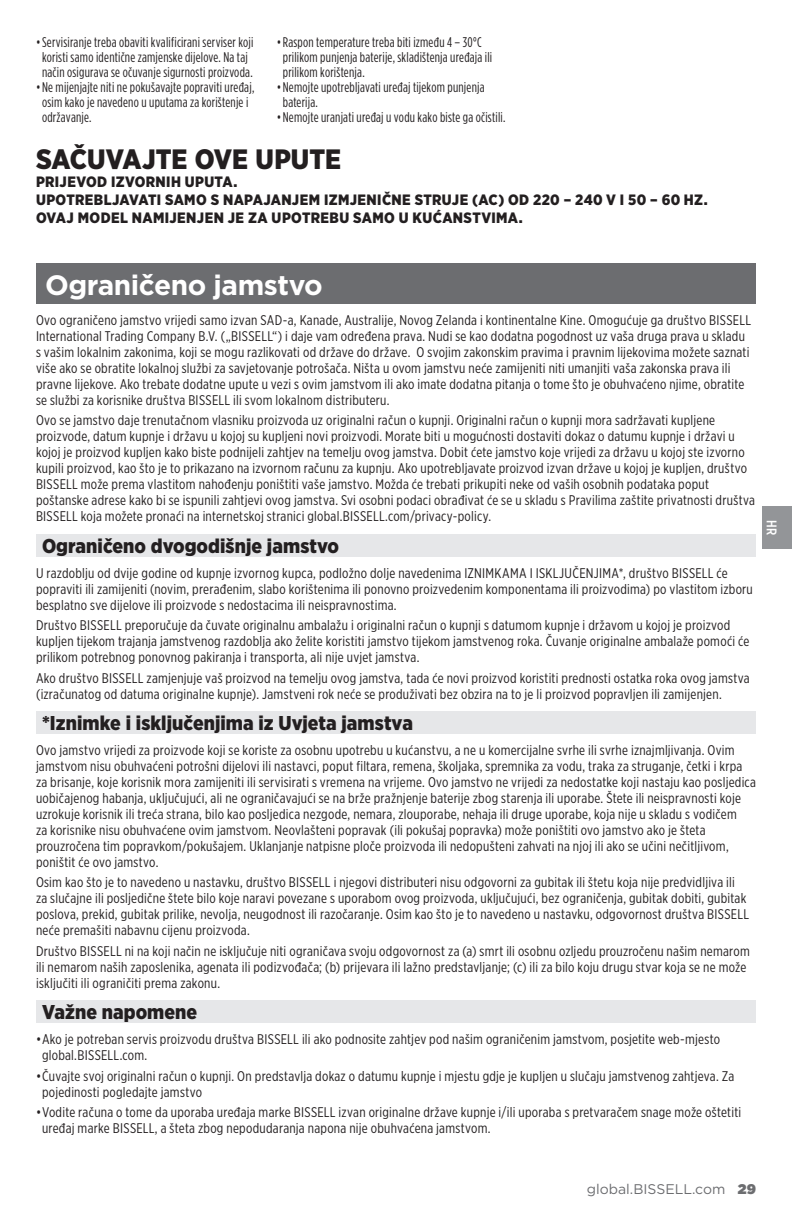
<style>
.page{position:relative;width:792px;height:1224px;background:#fff}
.page>*{position:absolute;margin:0;border:0;box-sizing:border-box;transform-origin:0 0}
.Headine_Boxed{font:700 28px "Gotham";letter-spacing:-.015em;color:#fff}
._3_5mm{font:900 28px "Gotham Narrow";color:#231f20}
.t1{font:900 20px "Gotham Narrow";letter-spacing:.005em;color:#231f20}
._1_9mm{font:900 15px/18px "Gotham Narrow";letter-spacing:.025em;color:#231f20}
.Warranty_Body{font:14px/16px "Gotham X Narrow";letter-spacing:.02em;color:#231f20}
.t2{font:14px/15px "Gotham Condensed";letter-spacing:.015em;color:#231f20}
.t3{font:14px "Gotham";color:#6c6d70}
.t4{font:500 14px "Gotham X Narrow";color:#fff}
.s1{font-weight:900}
</style>
<div class="page">
<div style="left:36px;top:263px;width:720px;height:41px;background:#6c6d70"></div>
<div style="left:36px;top:534px;width:720px;height:23px;background:#e6e7e9"></div>
<div style="left:36px;top:711px;width:720px;height:23px;background:#e6e7e9"></div>
<div style="left:36px;top:1000px;width:720px;height:23px;background:#e6e7e9"></div>
<div style="left:762px;top:506px;width:30px;height:43px;background:#939598"></div>
<p class="t2" style="left:36px;top:35px;width:219px;text-align:center">•Servisiranje treba obaviti kvalificirani serviser koji koristi samo identične zamjenske dijelove. Na taj način osigurava se očuvanje sigurnosti proizvoda.</p>
<p class="t2" style="left:42px;top:80px;width:214px;text-indent:-6px">•Ne mijenjajte niti ne pokušavajte popraviti uređaj, osim kako je navedeno u uputama za korištenje i održavanje.</p>
<p class="t2" style="left:283px;top:35px;width:211px;text-indent:-6px">•Raspon temperature treba biti između 4 – 30°C prilikom punjenja baterije, skladištenja uređaja ili prilikom korištenja.</p>
<p class="t2" style="left:283px;top:80px;width:203px;text-indent:-6px">•Nemojte upotrebljavati uređaj tijekom punjenja baterija.</p>
<p class="t2" style="left:277px;top:110px;width:230px">•Nemojte uranjati uređaj u vodu kako biste ga očistili.</p>
<p class="_3_5mm" style="left:36px;top:141px;width:307px">SAČUVAJTE OVE UPUTE</p>
<p class="_1_9mm" style="left:36px;top:173px;width:673px">PRIJEVOD IZVORNIH UPUTA.<br>UPOTREBLJAVATI SAMO S NAPAJANJEM IZMJENIČNE STRUJE (AC) OD 220 – 240 V I 50 – 60 HZ.</p>
<p class="_1_9mm" style="left:36px;top:209px;width:488px">OVAJ MODEL NAMIJENJEN JE ZA UPOTREBU SAMO U KUĆANSTVIMA.</p>
<p class="Headine_Boxed" style="left:45px;top:266px;width:279px">Ograničeno jamstvo</p>
<p class="Warranty_Body" style="left:36px;top:312px;width:717px">Ovo ograničeno jamstvo vrijedi samo izvan SAD-a, Kanade, Australije, Novog Zelanda i kontinentalne Kine. Omogućuje ga društvo BISSELL International Trading Company B.V. („BISSELL“) i daje vam određena prava. Nudi se kao dodatna pogodnost uz vaša druga prava u skladu s vašim lokalnim zakonima, koji se mogu razlikovati od države do države. O svojim zakonskim pravima i pravnim lijekovima možete saznati više ako se obratite lokalnoj službi za savjetovanje potrošača. Ništa u ovom jamstvu neće zamijeniti niti umanjiti vaša zakonska prava ili pravne lijekove. Ako trebate dodatne upute u vezi s ovim jamstvom ili ako imate dodatna pitanja o tome što je obuhvaćeno njime, obratite se službi za korisnike društva BISSELL ili svom lokalnom distributeru.</p>
<p class="Warranty_Body" style="left:36px;top:412px;width:721px">Ovo se jamstvo daje trenutačnom vlasniku proizvoda uz originalni račun o kupnji. Originalni račun o kupnji mora sadržavati kupljene proizvode, datum kupnje i državu u kojoj su kupljeni novi proizvodi. Morate biti u mogućnosti dostaviti dokaz o datumu kupnje i državi u kojoj je proizvod kupljen kako biste podnijeli zahtjev na temelju ovog jamstva. Dobit ćete jamstvo koje vrijedi za državu u kojoj ste izvorno kupili proizvod, kao što je to prikazano na izvornom računu za kupnju. Ako upotrebljavate proizvod izvan države u kojoj je kupljen, društvo BISSELL može prema vlastitom nahođenju poništiti vaše jamstvo. Možda će trebati prikupiti neke od vaših osobnih podataka poput poštanske adrese kako bi se ispunili zahtjevi ovog jamstva. Svi osobni podaci obrađivat će se u skladu s Pravilima zaštite privatnosti društva BISSELL koja možete pronaći na internetskoj stranici global.BISSELL.com/privacy-policy.</p>
<h1 class="t1" style="left:42px;top:533px;width:299px">Ograničeno dvogodišnje jamstvo</h1>
<p class="Warranty_Body" style="left:36px;top:565px;width:718px">U razdoblju od dvije godine od kupnje izvornog kupca, podložno dolje navedenima IZNIMKAMA I ISKLJUČENJIMA*, društvo BISSELL će popraviti ili zamijeniti (novim, prerađenim, slabo korištenima ili ponovno proizvedenim komponentama ili proizvodima) po vlastitom izboru besplatno sve dijelove ili proizvode s nedostacima ili neispravnostima.</p>
<p class="Warranty_Body" style="left:36px;top:617px;width:715px">Društvo BISSELL preporučuje da čuvate originalnu ambalažu i originalni račun o kupnji s datumom kupnje i državom u kojoj je proizvod kupljen tijekom trajanja jamstvenog razdoblja ako želite koristiti jamstvo tijekom jamstvenog roka. Čuvanje originalne ambalaže pomoći će prilikom potrebnog ponovnog pakiranja i transporta, ali nije uvjet jamstva.</p>
<p class="Warranty_Body" style="left:36px;top:669px;width:715px">Ako društvo BISSELL zamjenjuje vaš proizvod na temelju ovog jamstva, tada će novi proizvod koristiti prednosti ostatka roka ovog jamstva (izračunatog od datuma originalne kupnje). Jamstveni rok neće se produživati bez obzira na to je li proizvod popravljen ili zamijenjen.</p>
<h1 class="t1" style="left:42px;top:710px;width:373px">*Iznimke i isključenjima iz Uvjeta jamstva</h1>
<p class="Warranty_Body" style="left:36px;top:742px;width:721px">Ovo jamstvo vrijedi za proizvode koji se koriste za osobnu upotrebu u kućanstvu, a ne u komercijalne svrhe ili svrhe iznajmljivanja. Ovim jamstvom nisu obuhvaćeni potrošni dijelovi ili nastavci, poput filtara, remena, školjaka, spremnika za vodu, traka za struganje, četki i krpa za brisanje, koje korisnik mora zamijeniti ili servisirati s vremena na vrijeme. Ovo jamstvo ne vrijedi za nedostatke koji nastaju kao posljedica uobičajenog habanja, uključujući, ali ne ograničavajući se na brže pražnjenje baterije zbog starenja ili uporabe. Štete ili neispravnosti koje uzrokuje korisnik ili treća strana, bilo kao posljedica nezgode, nemara, zlouporabe, nehaja ili druge uporabe, koja nije u skladu s vodičem<br>za korisnike nisu obuhvaćene ovim jamstvom. Neovlašteni popravak (ili pokušaj popravka) može poništiti ovo jamstvo ako je šteta prouzročena tim popravkom/pokušajem. Uklanjanje natpisne ploče proizvoda ili nedopušteni zahvati na njoj ili ako se učini nečitljivom, poništit će ovo jamstvo.</p>
<p class="Warranty_Body" style="left:36px;top:874px;width:715px">Osim kao što je to navedeno u nastavku, društvo BISSELL i njegovi distributeri nisu odgovorni za gubitak ili štetu koja nije predvidljiva ili za slučajne ili posljedične štete bilo koje naravi povezane s uporabom ovog proizvoda, uključujući, bez ograničenja, gubitak dobiti, gubitak poslova, prekid, gubitak prilike, nevolja, neugodnost ili razočaranje. Osim kao što je to navedeno u nastavku, odgovornost društva BISSELL neće premašiti nabavnu cijenu proizvoda.</p>
<p class="Warranty_Body" style="left:36px;top:943px;width:715px">Društvo BISSELL ni na koji način ne isključuje niti ograničava svoju odgovornost za (a) smrt ili osobnu ozljedu prouzročenu našim nemarom ili nemarom naših zaposlenika, agenata ili podizvođača; (b) prijevara ili lažno predstavljanje; (c) ili za bilo koju drugu stvar koja se ne može isključiti ili ograničiti prema zakonu.</p>
<h1 class="t1" style="left:42px;top:999px;width:157px">Važne napomene</h1>
<p class="Warranty_Body" style="left:42px;top:1031px;width:680px;text-indent:-6px">•Ako je potreban servis proizvodu društva BISSELL ili ako podnosite zahtjev pod našim ograničenim jamstvom, posjetite web-mjesto global.BISSELL.com.</p>
<p class="Warranty_Body" style="left:42px;top:1067px;width:694px;text-indent:-6px">•Čuvajte svoj originalni račun o kupnji. On predstavlja dokaz o datumu kupnje i mjestu gdje je kupljen u slučaju jamstvenog zahtjeva. Za pojedinosti pogledajte jamstvo</p>
<p class="Warranty_Body" style="left:42px;top:1104px;width:701px;text-indent:-6px">•Vodite računa o tome da uporaba uređaja marke BISSELL izvan originalne države kupnje i/ili uporaba s pretvaračem snage može oštetiti uređaj marke BISSELL, a šteta zbog nepodudaranja napona nije obuhvaćena jamstvom.</p>
<p class="t4" style="left:780px;top:520px;width:17px;rotate:90deg">HR</p>
<p class="t3" style="left:587px;top:1180px;width:171px">global.BISSELL.com <span class="s1">29</span></p>
</div>
